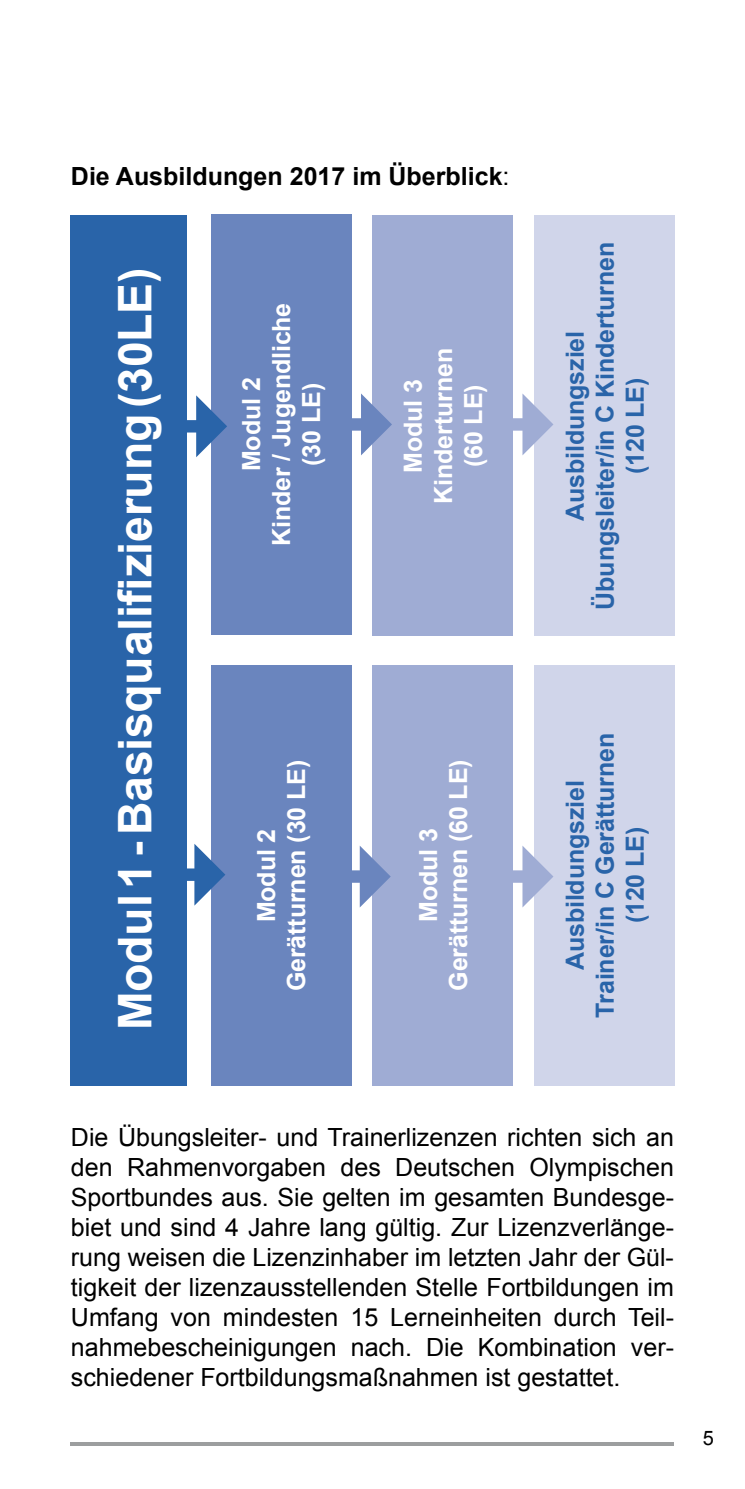
<style>
.page{position:relative;width:745px;height:1489px;background:#fff}
.page>*{position:absolute;margin:0;border:0;box-sizing:border-box;transform-origin:0 0}
.t1{font:700 46.25px "Arial";letter-spacing:-.005em;color:#fff}
.t2{font:25px/30px "Arial";color:#000;text-align:justify}
.t3{font:700 25px/30px "Arial";letter-spacing:-.005em;color:#fff;text-align:center}
.t4{font:700 25px/30px "Arial";letter-spacing:-.005em;color:#2964a9;text-align:center}
.t5{font:700 25px "Arial";color:#000}
.t6{font:20px "Arial";color:#000}
.s1{font-weight:400}
</style>
<div class="page">
<hr style="left:71px;top:1442px;width:602px;height:3px;background:#9c9e9f">
<div style="left:534px;top:665px;width:140px;height:420px;background:#d0d5ea"></div>
<div style="left:534px;top:215px;width:140px;height:420px;background:#d0d5ea"></div>
<svg style="left:512px;top:393px;width:41px;height:62px"></svg>
<svg style="left:512px;top:845px;width:41px;height:62px"></svg>
<div style="left:71px;top:215px;width:116px;height:870px;background:#2964a9"></div>
<div style="left:372px;top:665px;width:140px;height:420px;background:#9facd4"></div>
<div style="left:372px;top:215px;width:140px;height:420px;background:#9facd4"></div>
<svg style="left:351px;top:393px;width:41px;height:62px"></svg>
<svg style="left:351px;top:845px;width:39px;height:62px"></svg>
<div style="left:211px;top:214px;width:140px;height:420px;background:#6a85be"></div>
<div style="left:211px;top:665px;width:140px;height:420px;background:#6a85be"></div>
<svg style="left:187px;top:395px;width:40px;height:62px"></svg>
<svg style="left:187px;top:844px;width:38px;height:61px"></svg>
<p class="t5" style="left:71px;top:160px;width:440px">Die Ausbildungen 2017 im Überblick<span class="s1">:</span></p>
<h1 class="t1" style="left:105px;top:1030px;width:764px;rotate:-90deg">Modul 1 - Basisqualifizierung (30LE)</h1>
<p class="t3" style="left:267px;top:546px;width:245px;rotate:-90deg">Kinder / Jugendliche (30 LE)</p>
<p class="t3" style="left:399px;top:503px;width:157px;rotate:-90deg">Modul 3<br>Kinderturnen</p>
<p class="t3" style="left:237px;top:471px;width:95px;rotate:-90deg">Modul 2</p>
<p class="t3" style="left:459px;top:467px;width:84px;rotate:-90deg">(60 LE)</p>
<p class="t3" style="left:252px;top:991px;width:233px;rotate:-90deg">Modul 2<br>Gerätturnen (30 LE)</p>
<p class="t3" style="left:414px;top:990px;width:233px;rotate:-90deg">Modul 3<br>Gerätturnen (60 LE)</p>
<p class="t4" style="left:560px;top:609px;width:369px;rotate:-90deg">Ausbildungsziel<br>Übungsleiter/in C Kinderturnen (120 LE)</p>
<p class="t4" style="left:560px;top:1017px;width:286px;rotate:-90deg">Ausbildungsziel<br>Trainer/in C Gerätturnen (120 LE)</p>
<p class="t2" style="left:71px;top:1122px;width:604px">Die Übungsleiter- und Trainerlizenzen richten sich an den Rahmenvorgaben des Deutschen Olympischen Sportbundes aus. Sie gelten im gesamten Bundesge&shy;biet und sind 4 Jahre lang gültig. Zur Lizenzverlänge&shy;rung weisen die Lizenzinhaber im letzten Jahr der Gül&shy;tigkeit der lizenzausstellenden Stelle Fortbildungen im Umfang von mindesten 15 Lerneinheiten durch Teil&shy;nahmebescheinigungen nach. Die Kombination ver&shy;schiedener Fortbildungsmaßnahmen ist gestattet.</p>
<p class="t6" style="left:702px;top:1424px;width:13px">5</p>
</div>
